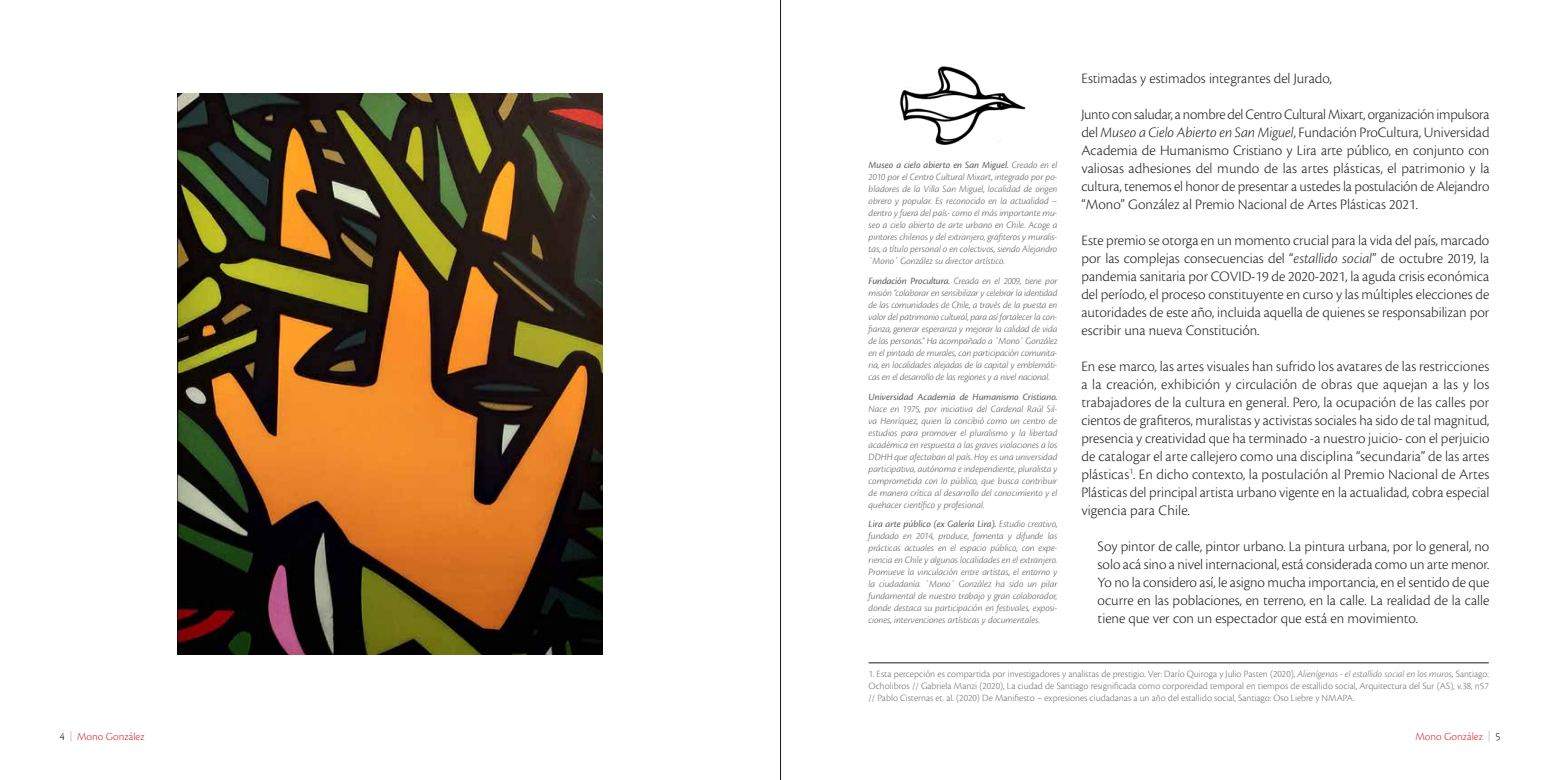
<style>
.page{position:relative;width:1560px;height:780px;background:#fff}
.page>*{position:absolute;margin:0;border:0;box-sizing:border-box;transform-origin:0 0}
.t1{font:300 15px/18px "Cronos Pro";color:#1c1c1c;text-align:justify}
.t2{font:300 11.25px "Cronos Pro";color:#d2232a}
.t3{font:italic 300 10px/12px "Cronos Pro";letter-spacing:-.005em;color:#58595b;text-align:justify}
.t4{font:300 10px/12px "Cronos Pro";color:#6d6e71;text-align:justify}
.t5{font:italic 10px "Cronos Pro";letter-spacing:-.005em;color:#58595b}
.s1{font-weight:400}
.s2{font-style:italic}
.s3{color:#000}
</style>
<div class="page">
<img style="left:899px;top:66px;width:127px;height:79px">
<hr style="left:868px;top:662px;width:620px;height:1px;background:#1c1c1c">
<hr style="left:780px;top:0;width:1px;height:780px;background:#1c1c1c">
<img style="left:177px;top:94px;width:425px;height:560px">
<p class="t3" style="left:868px;top:159px;width:190px"><span class="s1">Museo a cielo abierto en San Miguel.</span> Creado en el 2010 por el Centro Cultural Mixart, integrado por po&shy;bladores de la Villa San Miguel, localidad de origen obrero y popular. Es reconocido en la actualidad – dentro y fuera del país- como el más importante mu&shy;seo a cielo abierto de arte urbano en Chile. Acoge a pintores chilenos y del extranjero, grafiteros y muralis&shy;tas, a título personal o en colectivos, siendo Alejandro ´Mono´ González su director artístico.</p>
<p class="t3" style="left:868px;top:275px;width:190px"><span class="s1">Fundación Procultura.</span> Creada en el 2009, tiene por misión “colaborar en sensibilizar y celebrar la identidad de las comunidades de Chile, a través de la puesta en valor del patrimonio cultural, para así fortalecer la con&shy;fianza, generar esperanza y mejorar la calidad de vida de las personas.” Ha acompañado a ´Mono´ González en el pintado de murales, con participación comunita&shy;ria, en localidades alejadas de la capital y emblemáti&shy;cas en el desarrollo de las regiones y a nivel nacional.</p>
<p class="t5" style="left:868px;top:390px;width:190px">Universidad Academia de Humanismo Cristiano.</p>
<p class="t3" style="left:868px;top:402px;width:190px">Nace en 1975, por iniciativa del Cardenal Raúl Sil&shy;va Henríquez, quien la concibió como un centro de estudios para promover el pluralismo y la libertad académica en respuesta a las graves violaciones a los DDHH que afectaban al país. Hoy es una universidad participativa, autónoma e independiente, pluralista y comprometida con lo público, que busca contribuir de manera crítica al desarrollo del conocimiento y el quehacer científico y profesional.</p>
<p class="t3" style="left:868px;top:518px;width:190px"><span class="s1">Lira arte público (ex Galería Lira).</span> Estudio creativo, fundado en 2014, produce, fomenta y difunde las prácticas actuales en el espacio público, con expe&shy;riencia en Chile y algunas localidades en el extranjero.<br>Promueve la vinculación entre artistas, el entorno y la ciudadanía. ´Mono´ González ha sido un pilar fundamental de nuestro trabajo y gran colaborador, donde destaca su participación en festivales, exposi&shy;ciones, intervenciones artísticas y documentales.</p>
<p class="t1" style="left:1081px;top:69px;width:252px">Estimadas y estimados integrantes del Jurado,</p>
<p class="t1" style="left:1081px;top:105px;width:409px">Junto con saludar, a nombre del Centro Cultural Mixart, organización impulsora del <span class="s2">Museo a Cielo Abierto en San Miguel</span>, Fundación ProCultura, Universidad Academia de Humanismo Cristiano y Lira arte público, en conjunto con valiosas adhesiones del mundo de las artes plásticas, el patrimonio y la cultura, tenemos el honor de presentar a ustedes la postulación de Alejandro “Mono” González al Premio Nacional de Artes Plásticas 2021.</p>
<p class="t1" style="left:1081px;top:231px;width:409px">Este premio se otorga en un momento crucial para la vida del país, marcado por las complejas consecuencias del “<span class="s2">estallido social</span>” de octubre 2019, la pandemia sanitaria por COVID-19 de 2020-2021, la aguda crisis económica del período, el proceso constituyente en curso y las múltiples elecciones de autoridades de este año, incluida aquella de quienes se responsabilizan por escribir una nueva Constitución.</p>
<p class="t1" style="left:1081px;top:357px;width:409px">En ese marco, las artes visuales han sufrido los avatares de las restricciones a la creación, exhibición y circulación de obras que aquejan a las y los trabajadores de la cultura en general. Pero, la ocupación de las calles por cientos de grafiteros, muralistas y activistas sociales ha sido de tal magnitud, presencia y creatividad que ha terminado -a nuestro juicio- con el perjuicio de catalogar el arte callejero como una disciplina “secundaria” de las artes plásticas<sup>1</sup>. En dicho contexto, la postulación al Premio Nacional de Artes Plásticas del principal artista urbano vigente en la actualidad, cobra especial vigencia para Chile.</p>
<p class="t1" style="left:1097px;top:537px;width:393px">Soy pintor de calle, pintor urbano. La pintura urbana, por lo general, no solo acá sino a nivel internacional, está considerada como un arte menor.<br>Yo no la considero así, le asigno mucha importancia, en el sentido de que ocurre en las poblaciones, en terreno, en la calle. La realidad de la calle tiene que ver con un espectador que está en movimiento.</p>
<p class="t4" style="left:868px;top:668px;width:621px">1. Esta percepción es compartida por investigadores y analistas de prestigio. Ver: Darío Quiroga y Julio Pasten (2020), <span class="s2">Alienígenas - el estallido social en los muros,</span> Santiago:<br>Ocholibros // Gabriela Manzi (2020), La ciudad de Santiago resignificada como corporeidad temporal en tiempos de estallido social, Arquitectura del Sur (AS), v.38, n57 // Pablo Cisternas et. al. (2020) De Manifiesto – expresiones ciudadanas a un año del estallido social, Santiago: Oso Liebre y NMAPA.</p>
<p class="t2" style="left:60px;top:729px;width:86px"><span class="s3">4</span> Mono González</p>
<p class="t2" style="left:1415px;top:729px;width:86px">Mono González <span class="s3">5</span></p>
</div>
